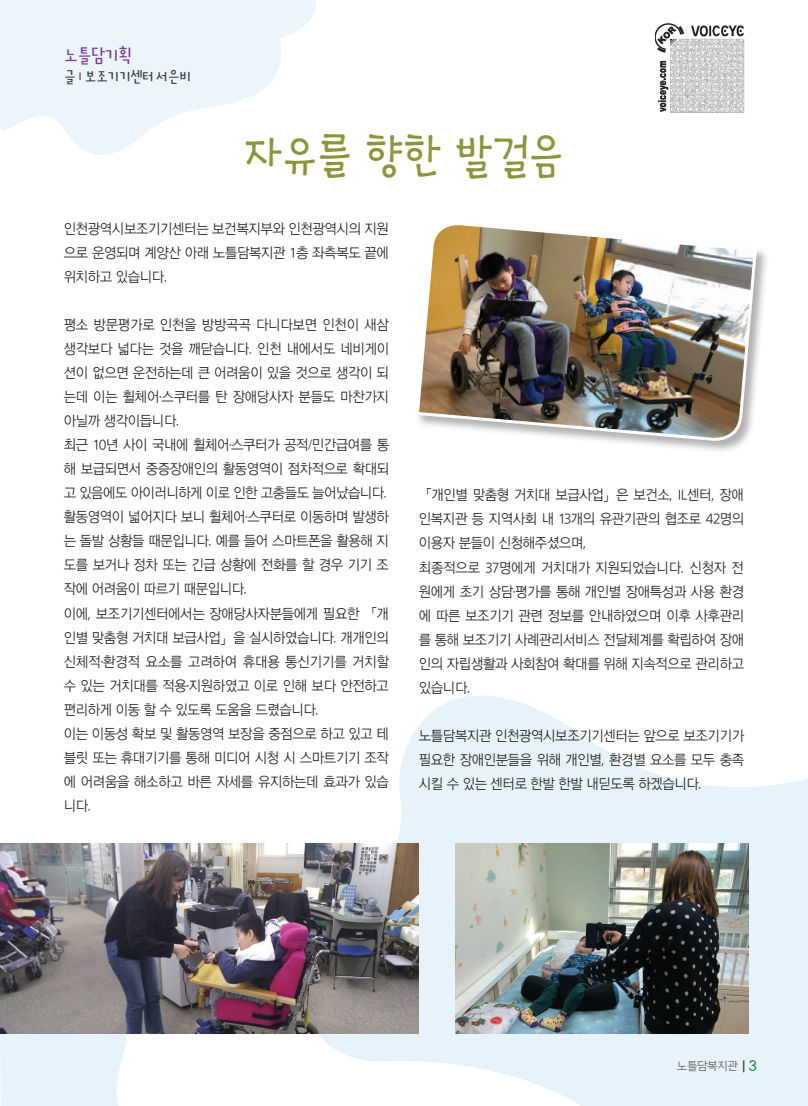
<style>
.page{position:relative;width:808px;height:1106px;background:#fff}
.page>*{position:absolute;margin:0;border:0;box-sizing:border-box;transform-origin:0 0}
.t1{font:48px "THE Albino";color:#8c953a}
.t2{font:19.5px "THE Minitoy";letter-spacing:-.02em;color:#783e98;scale:.95 1}
.t3{font:16.5px "THE Minitoy";letter-spacing:-.02em;color:#3e3e3f;scale:.95 1}
.t4{font:14.25px/24px "THE Lux Go R";letter-spacing:-.03em;color:#231f20;text-align:justify;scale:.95 1}
.t5{font:11.25px "THE Jung 130";letter-spacing:-.05em;color:#636366}
.s1{color:#783e98}
.s2{font-family:"THE Jung 150";font-size:13.5px;color:#4b4c4d}
.s3{font-family:"THE Jung 150";font-size:13.5px;color:#258b42}
</style>
<div class="page">
<svg style="left:0;top:0;width:238px;height:155px;fill:#ecf5fb"></svg>
<svg style="left:0;top:1033px;width:129px;height:73px"></svg>
<svg style="left:272px;top:695px;width:536px;height:411px;fill:#e8f2fa"></svg>
<svg style="left:654px;top:23px;width:91px;height:90px"></svg>
<svg style="left:238px;top:0;width:78px;height:101px"></svg>
<img style="left:0;top:843px;width:419px;height:190px">
<img style="left:455px;top:843px;width:293px;height:190px">
<div style="left:415px;top:221px;width:355px;height:233px;background:#231f20;opacity:.35"></div>
<img style="left:415px;top:221px;width:343px;height:221px">
<h2 class="t2" style="left:64px;top:43px;width:74px">노틀담기획</h2>
<p class="t3" style="left:64px;top:66px;width:136px">글 <span class="s1">|</span> 보조기기센터 서은비</p>
<h1 class="t1" style="left:244px;top:117px;width:321px">자유를 향한 발걸음</h1>
<p class="t4" style="left:64px;top:217px;width:344px">인천광역시보조기기센터는 보건복지부와 인천광역시의 지원 으로 운영되며 계양산 아래 노틀담복지관 1층 좌측복도 끝에 위치하고 있습니다.</p>
<p class="t4" style="left:64px;top:313px;width:344px;text-align:left">평소 방문평가로 인천을 방방곡곡 다니다보면 인천이 새삼 생각보다 넓다는 것을 깨닫습니다. 인천 내에서도 네비게이 션이 없으면 운전하는데 큰 어려움이 있을 것으로 생각이 되 는데 이는 휠체어·스쿠터를 탄 장애당사자 분들도 마찬가지 아닐까 생각이듭니다.<br>최근 10년 사이 국내에 휠체어·스쿠터가 공적/민간급여를 통 해 보급되면서 중증장애인의 활동영역이 점차적으로 확대되 고 있음에도 아이러니하게 이로 인한 고충들도 늘어났습니다. 활동영역이 넓어지다 보니 휠체어·스쿠터로 이동하며 발생하 는 돌발 상황들 때문입니다. 예를 들어 스마트폰을 활용해 지 도를 보거나 정차 또는 긴급 상황에 전화를 할 경우 기기 조 작에 어려움이 따르기 때문입니다.<br>이에, 보조기기센터에서는 장애당사자분들에게 필요한 「개 인별 맞춤형 거치대 보급사업」을 실시하였습니다. 개개인의 신체적·환경적 요소를 고려하여 휴대용 통신기기를 거치할 수 있는 거치대를 적용·지원하였고 이로 인해 보다 안전하고 편리하게 이동 할 수 있도록 도움을 드렸습니다.<br>이는 이동성 확보 및 활동영역 보장을 중점으로 하고 있고 테 블릿 또는 휴대기기를 통해 미디어 시청 시 스마트기기 조작 에 어려움을 해소하고 바른 자세를 유지하는데 효과가 있습 니다.</p>
<p class="t4" style="left:419px;top:483px;width:344px;text-align:left">「개인별 맞춤형 거치대 보급사업」은 보건소, IL센터, 장애 인복지관 등 지역사회 내 13개의 유관기관의 협조로 42명의 이용자 분들이 신청해주셨으며,<br>최종적으로 37명에게 거치대가 지원되었습니다. 신청자 전 원에게 초기 상담·평가를 통해 개인별 장애특성과 사용 환경 에 따른 보조기기 관련 정보를 안내하였으며 이후 사후관리 를 통해 보조기기 사례관리서비스 전달체계를 확립하여 장애 인의 자립생활과 사회참여 확대를 위해 지속적으로 관리하고 있습니다.</p>
<p class="t4" style="left:419px;top:723px;width:344px">노틀담복지관 인천광역시보조기기센터는 앞으로 보조기기가 필요한 장애인분들을 위해 개인별, 환경별 요소를 모두 충족 시킬 수 있는 센터로 한발 한발 내딛도록 하겠습니다.</p>
<p class="t5" style="left:677px;top:1059px;width:82px">노틀담복지관 <span class="s2">|</span> <span class="s3">3</span></p>
</div>
